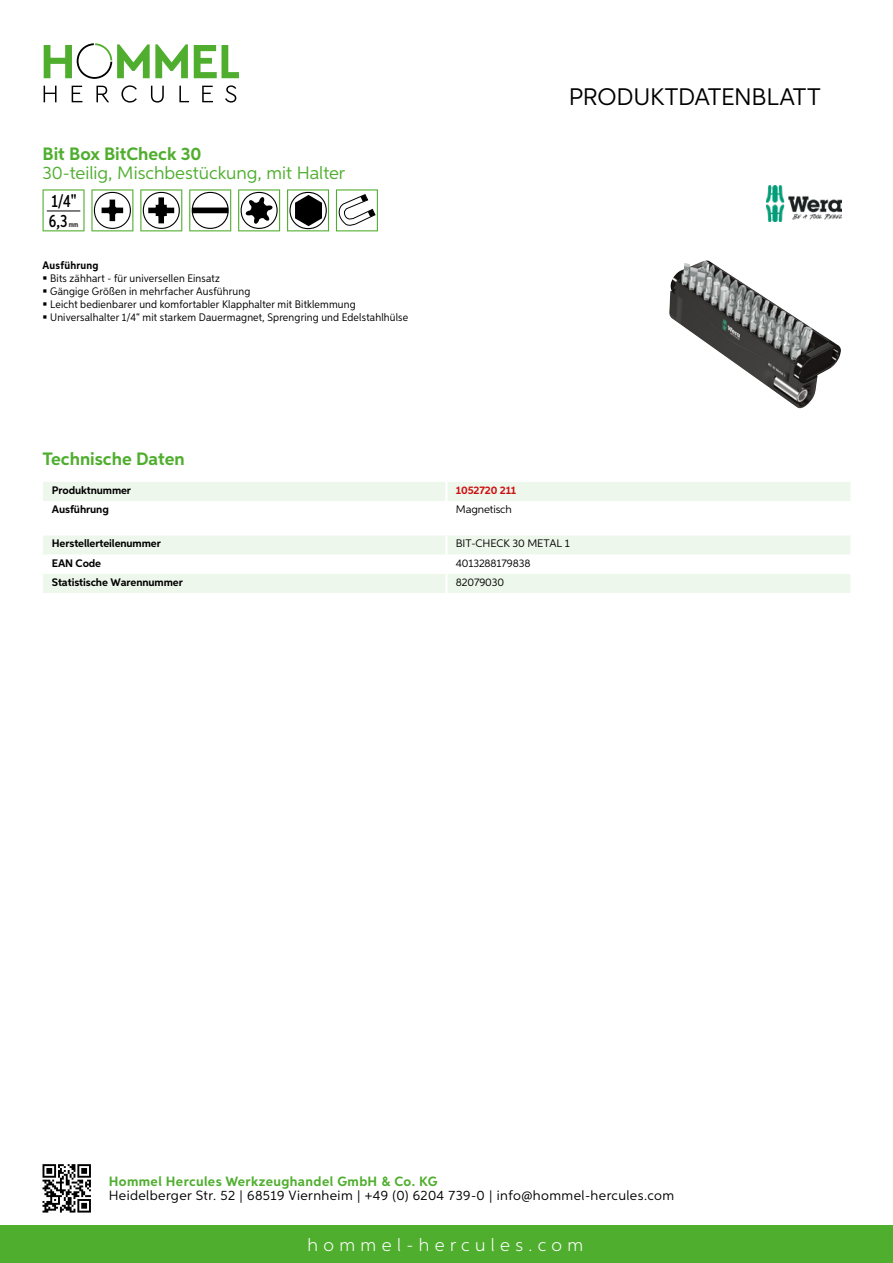
<style>
.page{position:relative;width:893px;height:1263px;background:#fff}
.page>*{position:absolute;margin:0;border:0;box-sizing:border-box;transform-origin:0 0}
.t1{font:24px "Aspira";letter-spacing:-.01em;color:#000}
.t2{font:18px "Aspira";color:#50ae2f}
.t3{font:700 18px "Aspira";color:#50ae2f}
.t4{font:300 18px "Aspira";letter-spacing:.3em;color:#fff}
.t5{font:500 17.85px/20.4px "Aspira XX Nar";color:#000}
.t6{font:13.5px "Aspira";letter-spacing:.03em;color:#000}
.t7{font:700 13.5px "Aspira";letter-spacing:.03em;color:#50ae2f}
.t8{font:10.95px/12.8px "Aspira Nar";letter-spacing:.015em;color:#000}
.t9{font:700 10.95px "Aspira";letter-spacing:-.01em;color:#000}
.t10{font:10.95px "Aspira";letter-spacing:-.01em;color:#000}
.t11{font:700 10.95px "Aspira";letter-spacing:-.01em;color:#cd1013}
.t12{font:700 10.95px "Aspira Nar";letter-spacing:.02em;color:#000}
.t13{font:500 7.35px "Aspira XX Nar";color:#000}
</style>
<div class="page">
<div style="left:0;top:1226px;width:893px;height:37px;background:#50ae2f"></div>
<svg style="left:43px;top:1164px;width:48px;height:48px"></svg>
<svg style="left:194px;top:45px;width:45px;height:33px"></svg>
<svg style="left:44px;top:43px;width:144px;height:36px"></svg>
<svg style="left:44px;top:86px;width:13px;height:16px"></svg>
<svg style="left:72px;top:86px;width:10px;height:16px"></svg>
<svg style="left:96px;top:86px;width:13px;height:16px"></svg>
<svg style="left:121px;top:85px;width:16px;height:18px"></svg>
<svg style="left:151px;top:86px;width:13px;height:17px"></svg>
<svg style="left:179px;top:86px;width:10px;height:16px"></svg>
<svg style="left:202px;top:86px;width:11px;height:16px"></svg>
<svg style="left:225px;top:85px;width:11px;height:18px"></svg>
<div style="left:43px;top:482px;width:807px;height:19px;background:#eef7eb"></div>
<svg style="left:43px;top:536px;width:807px;height:57px"></svg>
<hr style="left:445px;top:574px;width:3px;height:19px;background:#fff">
<svg style="left:43px;top:189px;width:42px;height:42px"></svg>
<hr style="left:47px;top:211px;width:33px;height:1px;background:#000">
<svg style="left:91px;top:189px;width:42px;height:42px"></svg>
<svg style="left:140px;top:189px;width:42px;height:42px"></svg>
<svg style="left:189px;top:189px;width:42px;height:42px"></svg>
<svg style="left:238px;top:189px;width:42px;height:42px"></svg>
<svg style="left:287px;top:189px;width:42px;height:42px"></svg>
<svg style="left:336px;top:189px;width:42px;height:42px"></svg>
<img style="left:669px;top:260px;width:172px;height:148px">
<img style="left:766px;top:185px;width:76px;height:36px">
<h2 class="t3" style="left:43px;top:142px;width:160px">Bit Box BitCheck 30</h2>
<h2 class="t2" style="left:43px;top:162px;width:304px">30-teilig, Mischbestückung, mit Halter</h2>
<h3 class="t5" style="left:49px;top:191px;width:29px">1/4"<br>6,3</h3>
<p class="t13" style="left:69px;top:220px;width:11px">mm</p>
<p class="t12" style="left:43px;top:259px;width:58px">Ausführung</p>
<p class="t8" style="left:50px;top:272px;width:360px">Bits zähhart - für universellen Einsatz<br>Gängige Größen in mehrfacher Ausführung<br>Leicht bedienbarer und komfortabler Klapphalter mit Bitklemmung Universalhalter 1/4“ mit starkem Dauermagnet, Sprengring und Edelstahlhülse</p>
<h1 class="t1" style="left:569px;top:82px;width:253px">Produktdatenblatt</h1>
<h2 class="t3" style="left:43px;top:448px;width:144px">Technische Daten</h2>
<p class="t9" style="left:52px;top:483px;width:81px">Produktnummer</p>
<p class="t11" style="left:456px;top:483px;width:62px">1052720 211</p>
<p class="t9" style="left:52px;top:502px;width:58px">Ausführung</p>
<p class="t10" style="left:456px;top:502px;width:57px">Magnetisch</p>
<p class="t9" style="left:52px;top:537px;width:111px">Herstellerteilenummer</p>
<p class="t10" style="left:456px;top:537px;width:89px">BIT-CHECK 30 METAL</p>
<p class="t10" style="left:565px;top:537px;width:7px">1</p>
<p class="t9" style="left:52px;top:556px;width:51px">EAN Code</p>
<p class="t10" style="left:456px;top:556px;width:76px">4013288179838</p>
<p class="t9" style="left:52px;top:575px;width:132px">Statistische Warennummer</p>
<p class="t10" style="left:456px;top:575px;width:50px">82079030</p>
<p class="t7" style="left:109px;top:1172px;width:330px">Hommel Hercules Werkzeughandel GmbH &amp; Co. KG</p>
<p class="t6" style="left:109px;top:1187px;width:567px">Heidelberger Str. 52 | 68519 Viernheim | +49 (0) 6204 739-0 | info@hommel-hercules.com</p>
<h2 class="t4" style="left:307px;top:1234px;width:277px">hommel-hercules.com</h2>
</div>
